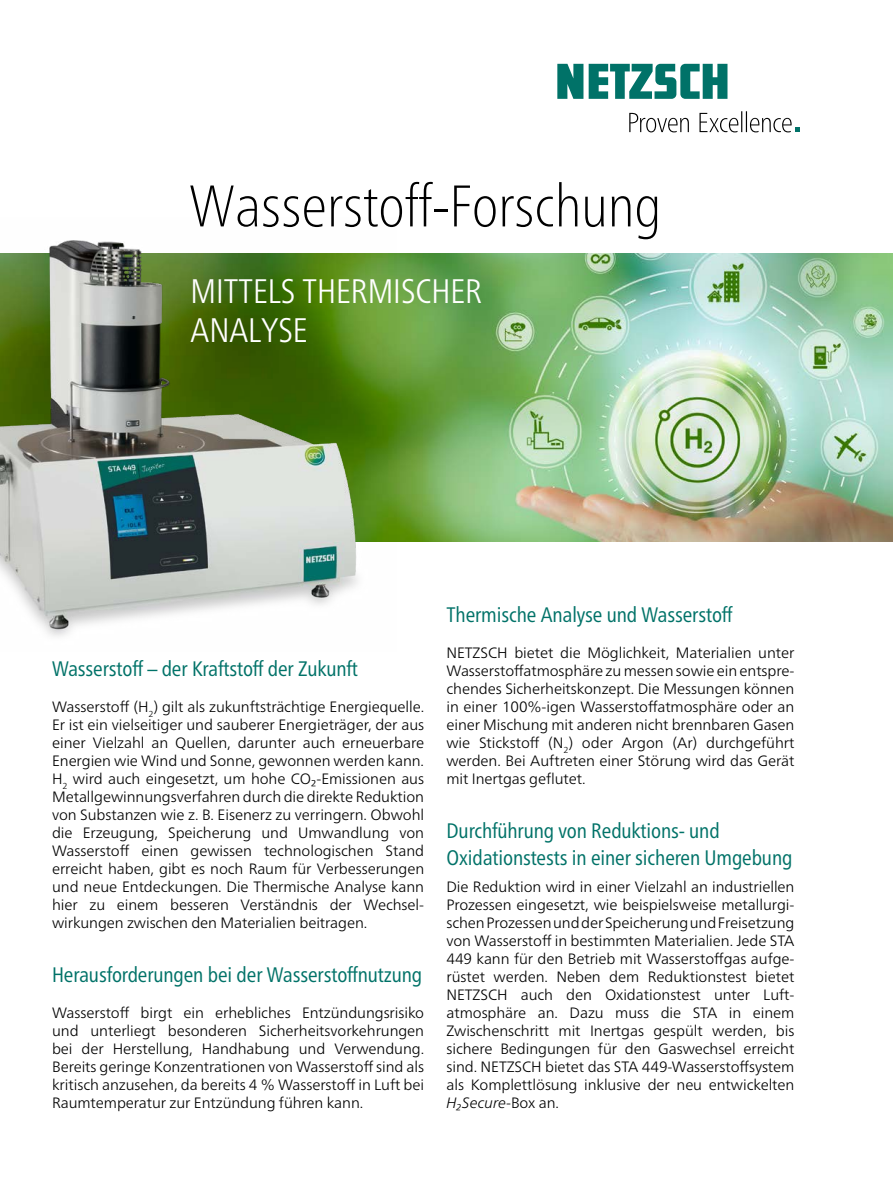
<style>
.page{position:relative;width:893px;height:1191px;background:#fff}
.page>*{position:absolute;margin:0;border:0;box-sizing:border-box;transform-origin:0 0}
.Headline_Titel_n{font:100 condensed 58.65px "Frutiger Neue LTW1 G";color:#000}
.Headline_Titel_n-2{font:300 condensed 34.05px/38.1px "Frutiger Neue LTW1 G";color:#fff}
.Subhead_1_grün_n{font:condensed 21px/27px "Frutiger Neue LTW1 G";letter-spacing:-.005em;color:#007268}
.Fließtext_en_n{font:300 15px/18px "Frutiger Neue LTW1 G";letter-spacing:-.005em;color:#000;text-align:justify}
.Subhead_1_grün_n-2{font:300 15px/18px "Frutiger Neue LTW1 G";letter-spacing:-.005em;color:#000;text-align:justify}
.s1{font-style:italic}
</style>
<div class="page">
<img style="left:396px;top:254px;width:497px;height:287px">
<img style="left:0;top:240px;width:396px;height:396px">
<svg style="left:557px;top:64px;width:170px;height:35px"></svg>
<svg style="left:629px;top:111px;width:170px;height:21px"></svg>
<p class="Headline_Titel_n" style="left:189px;top:163px;width:473px">Wasserstoff-Forschung</p>
<p class="Headline_Titel_n-2" style="left:191px;top:270px;width:293px">MITTELS THERMISCHER<br>ANALYSE</p>
<p class="Subhead_1_grün_n" style="left:52px;top:653px;width:307px">Wasserstoff – der Kraftstoff der Zukunft</p>
<p class="Fließtext_en_n" style="left:52px;top:697px;width:374px">Wasserstoff (H<sub>2</sub>) gilt als zukunftsträchtige Energiequelle.<br>Er ist ein vielseitiger und sauberer Energieträger, der aus einer Vielzahl an Quellen, darunter auch erneuerbare Energien wie Wind und Sonne, gewonnen werden kann.<br>H<sub>2</sub> wird auch eingesetzt, um hohe CO₂-Emissionen aus Metallgewinnungsverfahren durch die direkte Reduktion von Substanzen wie z. B. Eisenerz zu verringern. Obwohl die Erzeugung, Speicherung und Umwandlung von Wasserstoff einen gewissen technologischen Stand erreicht haben, gibt es noch Raum für Verbesserungen und neue Entdeckungen. Die Thermische Analyse kann hier zu einem besseren Verständnis der Wechsel&shy;wirkungen zwischen den Materialien beitragen.</p>
<p class="Subhead_1_grün_n" style="left:52px;top:959px;width:371px">Herausforderungen bei der Wasserstoffnutzung</p>
<p class="Subhead_1_grün_n-2" style="left:52px;top:1003px;width:374px">Wasserstoff birgt ein erhebliches Entzündungsrisiko und unterliegt besonderen Sicherheitsvorkehrungen bei der Herstellung, Handhabung und Verwendung.<br>Bereits geringe Konzentrationen von Wasserstoff sind als kritisch anzusehen, da bereits 4 % Wasserstoff in Luft bei Raumtemperatur zur Entzündung führen kann.</p>
<p class="Subhead_1_grün_n" style="left:446px;top:599px;width:288px">Thermische Analyse und Wasserstoff</p>
<p class="Fließtext_en_n" style="left:446px;top:643px;width:349px">NETZSCH bietet die Möglichkeit, Materialien unter Wasserstoffatmosphäre zu messen sowie ein entspre&shy;chendes Sicherheitskonzept. Die Messungen können in einer 100%-igen Wasserstoffatmosphäre oder an einer Mischung mit anderen nicht brennbaren Gasen wie Stickstoff (N<sub>2</sub>) oder Argon (Ar) durchgeführt werden. Bei Auftreten einer Störung wird das Gerät mit Inertgas geflutet.</p>
<p class="Subhead_1_grün_n" style="left:446px;top:815px;width:347px">Durchführung von Reduktions- und<br>Oxidationstests in einer sicheren Umgebung</p>
<p class="Fließtext_en_n" style="left:446px;top:877px;width:349px">Die Reduktion wird in einer Vielzahl an industriellen Prozessen eingesetzt, wie beispielsweise metallurgi&shy;schen Prozessen und der Speicherung und Freisetzung von Wasserstoff in bestimmten Materialien. Jede STA 449 kann für den Betrieb mit Wasserstoffgas aufge&shy;rüstet werden. Neben dem Reduktionstest bietet NETZSCH auch den Oxidationstest unter Luft&shy;atmosphäre an. Dazu muss die STA in einem Zwischenschritt mit Inertgas gespült werden, bis sichere Bedingungen für den Gaswechsel erreicht sind. NETZSCH bietet das STA 449-Wasserstoffsystem als Komplettlösung inklusive der neu entwickelten <span class="s1">H₂Secure</span>-Box an.</p>
</div>
